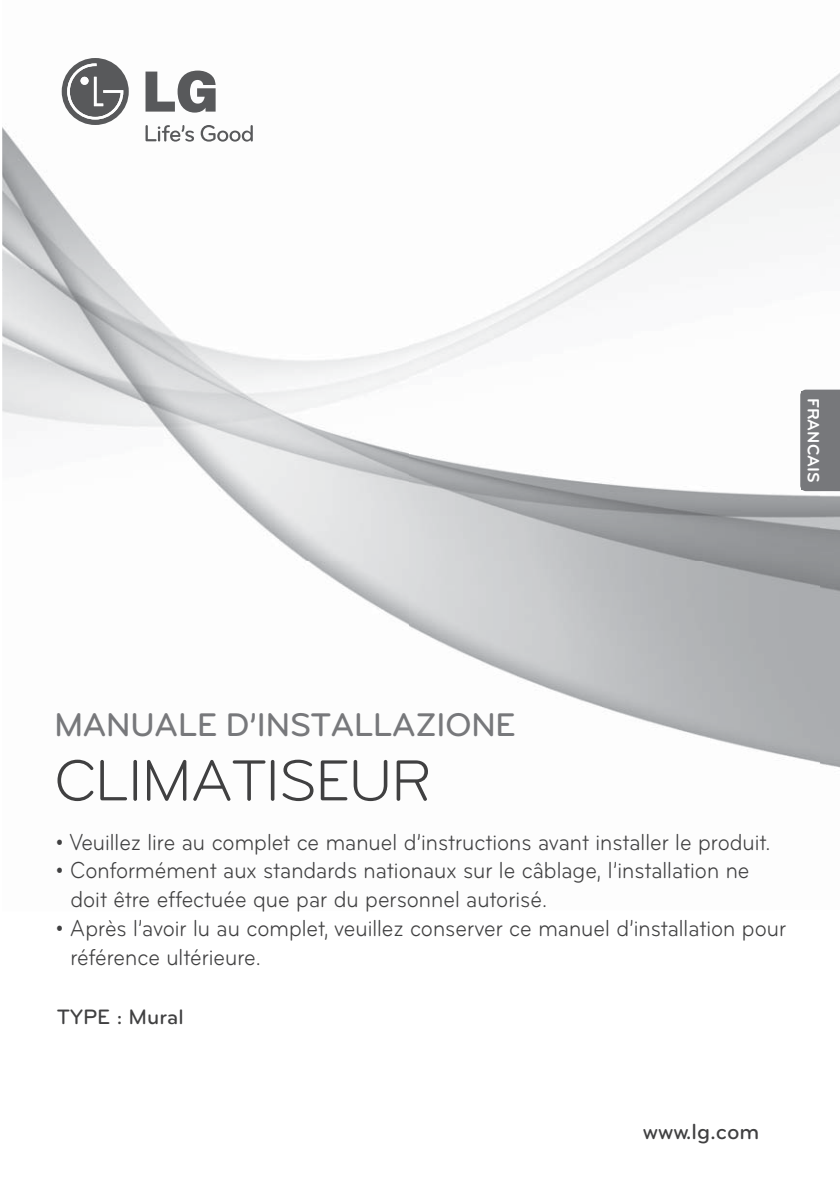
<style>
.page{position:relative;width:840px;height:1191px;background:#fff}
.page>*{position:absolute;margin:0;border:0;box-sizing:border-box;transform-origin:0 0}
.t1{font:60px "Bryant LG";letter-spacing:-.03em;color:#404041}
.t2{font:500 34px "Bryant LG";letter-spacing:-.025em;color:#77787b}
.t3{font:24px/28.8px "Bryant LG";color:#404041;scale:.9 1}
.t4{font:500 22.6px "Bryant LG";color:#404041}
.t5{font:500 21.6px "Bryant LG";color:#404041}
.t6{font:700 17px "Bryant LG";color:#fff}
</style>
<div class="page">
<img style="left:2px;top:70px;width:837px;height:698px">
<svg style="left:145px;top:125px;width:49px;height:17px"></svg>
<svg style="left:200px;top:125px;width:53px;height:17px"></svg>
<svg style="left:145px;top:71px;width:70px;height:42px"></svg>
<svg style="left:62px;top:58px;width:67px;height:67px"></svg>
<svg style="left:799px;top:389px;width:40px;height:102px;background:#828386"></svg>
<div style="left:801px;top:391px;width:22px;height:98px;background:#77787b"></div>
<p class="t6" style="left:818px;top:398px;width:86px;rotate:90deg">FRANCAIS</p>
<h2 class="t2" style="left:54px;top:713px;width:463px">MANUALE D’INSTALLAZIONE</h2>
<h1 class="t1" style="left:54px;top:760px;width:379px">CLIMATISEUR</h1>
<p class="t3" style="left:56px;top:829px;width:795px">• Veuillez lire au complet ce manuel d’instructions avant installer le produit.</p>
<p class="t3" style="left:70px;top:858px;width:755px;text-indent:-14px">• Conformément aux standards nationaux sur le câblage, l’installation ne doit être effectuée que par du personnel autorisé.</p>
<p class="t3" style="left:70px;top:915px;width:796px;text-indent:-14px">• Après l’avoir lu au complet, veuillez conserver ce manuel d’installation pour référence ultérieure.</p>
<p class="t5" style="left:57px;top:1009px;width:128px">TYPE : Mural</p>
<p class="t4" style="left:642px;top:1124px;width:118px">www.lg.com</p>
</div>
